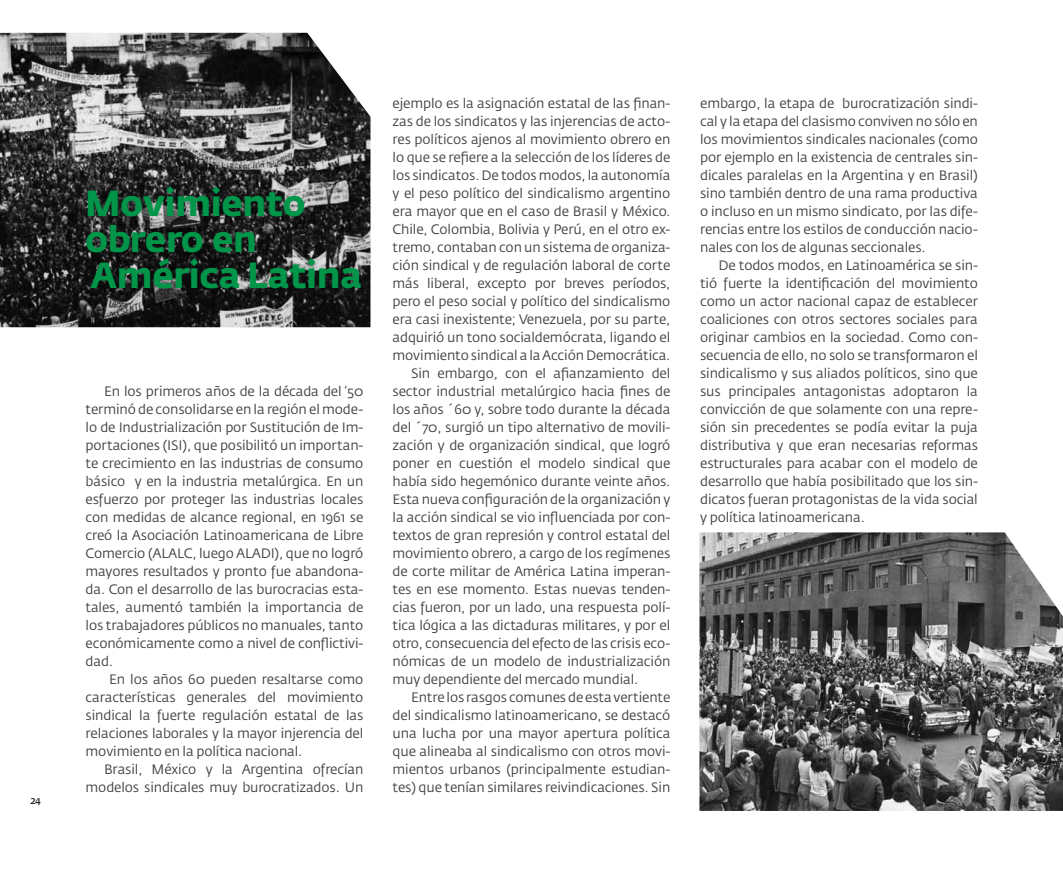
<style>
.page{position:relative;width:1063px;height:893px;background:#fff}
.page>*{position:absolute;margin:0;border:0;box-sizing:border-box;transform-origin:0 0}
.t1{font:700 36px/36px "Fedra Sans Std";letter-spacing:-.01em;color:#009549}
.t2{font:13.5px/18px "Fedra Sans Std";letter-spacing:-.01em;color:#414042;text-align:justify}
.t3{font:10.5px "Fedra Serif A Book SC";color:#000}
</style>
<div class="page">
<img style="left:0;top:33px;width:370px;height:294px">
<img style="left:699px;top:532px;width:364px;height:279px">
<p class="t3" style="left:30px;top:794px;width:12px">24</p>
<h1 class="t1" style="left:85px;top:185px;width:279px">Movimiento obrero en<br>América Latina</h1>
<p class="t2" style="left:86px;top:382px;width:279px;text-indent:18px">En los primeros años de la década del ‘50 terminó de consolidarse en la región el mode&shy;lo de Industrialización por Sustitución de Im&shy;portaciones (ISI), que posibilitó un importan&shy;te crecimiento en las industrias de consumo básico y en la industria metalúrgica. En un esfuerzo por proteger las industrias locales con medidas de alcance regional, en 1961 se creó la Asociación Latinoamericana de Libre Comercio (ALALC, luego ALADI), que no logró mayores resultados y pronto fue abandona&shy;da. Con el desarrollo de las burocracias esta&shy;tales, aumentó también la importancia de los trabajadores públicos no manuales, tanto económicamente como a nivel de conflictivi&shy;dad.</p>
<p class="t2" style="left:86px;top:670px;width:279px;text-indent:24px">En los años 60 pueden resaltarse como características generales del movimiento sindical la fuerte regulación estatal de las relaciones laborales y la mayor injerencia del movimiento en la política nacional.</p>
<p class="t2" style="left:86px;top:760px;width:279px;text-align:right">Brasil, México y la Argentina ofrecían modelos sindicales muy burocratizados. Un</p>
<p class="t2" style="left:393px;top:94px;width:279px">ejemplo es la asignación estatal de las finan-</p>
<p class="t2" style="left:393px;top:112px;width:279px">zas de los sindicatos y las injerencias de acto-</p>
<p class="t2" style="left:393px;top:130px;width:279px">res políticos ajenos al movimiento obrero en</p>
<p class="t2" style="left:393px;top:148px;width:279px">lo que se refiere a la selección de los líderes de</p>
<p class="t2" style="left:393px;top:166px;width:279px">los sindicatos. De todos modos, la autonomía</p>
<p class="t2" style="left:393px;top:184px;width:279px">y el peso político del sindicalismo argentino</p>
<p class="t2" style="left:393px;top:202px;width:279px">era mayor que en el caso de Brasil y México.</p>
<p class="t2" style="left:393px;top:220px;width:279px">Chile, Colombia, Bolivia y Perú, en el otro ex-</p>
<p class="t2" style="left:393px;top:238px;width:279px">tremo, contaban con un sistema de organiza-</p>
<p class="t2" style="left:393px;top:256px;width:279px">ción sindical y de regulación laboral de corte</p>
<p class="t2" style="left:393px;top:274px;width:279px">más liberal, excepto por breves períodos,</p>
<p class="t2" style="left:393px;top:292px;width:279px">pero el peso social y político del sindicalismo</p>
<p class="t2" style="left:393px;top:310px;width:279px">era casi inexistente; Venezuela, por su parte,</p>
<p class="t2" style="left:393px;top:328px;width:279px">adquirió un tono socialdemócrata, ligando el</p>
<p class="t2" style="left:393px;top:346px;width:279px">movimiento sindical a la Acción Democrática.</p>
<p class="t2" style="left:411px;top:364px;width:261px">Sin embargo, con el afianzamiento del</p>
<p class="t2" style="left:393px;top:382px;width:279px">sector industrial metalúrgico hacia fines de</p>
<p class="t2" style="left:393px;top:400px;width:279px">los años ´60 y, sobre todo durante la década</p>
<p class="t2" style="left:393px;top:418px;width:279px">del ´70, surgió un tipo alternativo de movili-</p>
<p class="t2" style="left:393px;top:436px;width:279px">zación y de organización sindical, que logró</p>
<p class="t2" style="left:393px;top:454px;width:279px">poner en cuestión el modelo sindical que</p>
<p class="t2" style="left:393px;top:472px;width:279px">había sido hegemónico durante veinte años.</p>
<p class="t2" style="left:393px;top:490px;width:279px">Esta nueva configuración de la organización y</p>
<p class="t2" style="left:393px;top:508px;width:279px">la acción sindical se vio influenciada por con-</p>
<p class="t2" style="left:393px;top:526px;width:279px">textos de gran represión y control estatal del</p>
<p class="t2" style="left:393px;top:544px;width:279px">movimiento obrero, a cargo de los regímenes</p>
<p class="t2" style="left:393px;top:562px;width:279px">de corte militar de América Latina imperan-</p>
<p class="t2" style="left:393px;top:580px;width:279px">tes en ese momento. Estas nuevas tenden-</p>
<p class="t2" style="left:393px;top:598px;width:279px">cias fueron, por un lado, una respuesta polí-</p>
<p class="t2" style="left:393px;top:616px;width:279px">tica lógica a las dictaduras militares, y por el</p>
<p class="t2" style="left:393px;top:634px;width:279px">otro, consecuencia del efecto de las crisis eco-</p>
<p class="t2" style="left:393px;top:652px;width:279px">nómicas de un modelo de industrialización</p>
<p class="t2" style="left:393px;top:670px;width:247px">muy dependiente del mercado mundial.</p>
<p class="t2" style="left:411px;top:688px;width:261px">Entre los rasgos comunes de esta vertiente</p>
<p class="t2" style="left:393px;top:706px;width:279px">del sindicalismo latinoamericano, se destacó</p>
<p class="t2" style="left:393px;top:724px;width:279px">una lucha por una mayor apertura política</p>
<p class="t2" style="left:393px;top:742px;width:279px">que alineaba al sindicalismo con otros movi-</p>
<p class="t2" style="left:393px;top:760px;width:279px">mientos urbanos (principalmente estudian-</p>
<p class="t2" style="left:393px;top:778px;width:279px">tes) que tenían similares reivindicaciones. Sin</p>
<p class="t2" style="left:700px;top:94px;width:279px">embargo, la etapa de burocratización sindi&shy;cal y la etapa del clasismo conviven no sólo en los movimientos sindicales nacionales (como por ejemplo en la existencia de centrales sin&shy;dicales paralelas en la Argentina y en Brasil) sino también dentro de una rama productiva o incluso en un mismo sindicato, por las dife&shy;rencias entre los estilos de conducción nacio&shy;nales con los de algunas seccionales.</p>
<p class="t2" style="left:700px;top:256px;width:279px;text-indent:18px">De todos modos, en Latinoamérica se sin&shy;tió fuerte la identificación del movimiento como un actor nacional capaz de establecer coaliciones con otros sectores sociales para originar cambios en la sociedad. Como con&shy;secuencia de ello, no solo se transformaron el sindicalismo y sus aliados políticos, sino que sus principales antagonistas adoptaron la convicción de que solamente con una repre&shy;sión sin precedentes se podía evitar la puja distributiva y que eran necesarias reformas estructurales para acabar con el modelo de desarrollo que había posibilitado que los sin&shy;dicatos fueran protagonistas de la vida social y política latinoamericana.</p>
</div>
